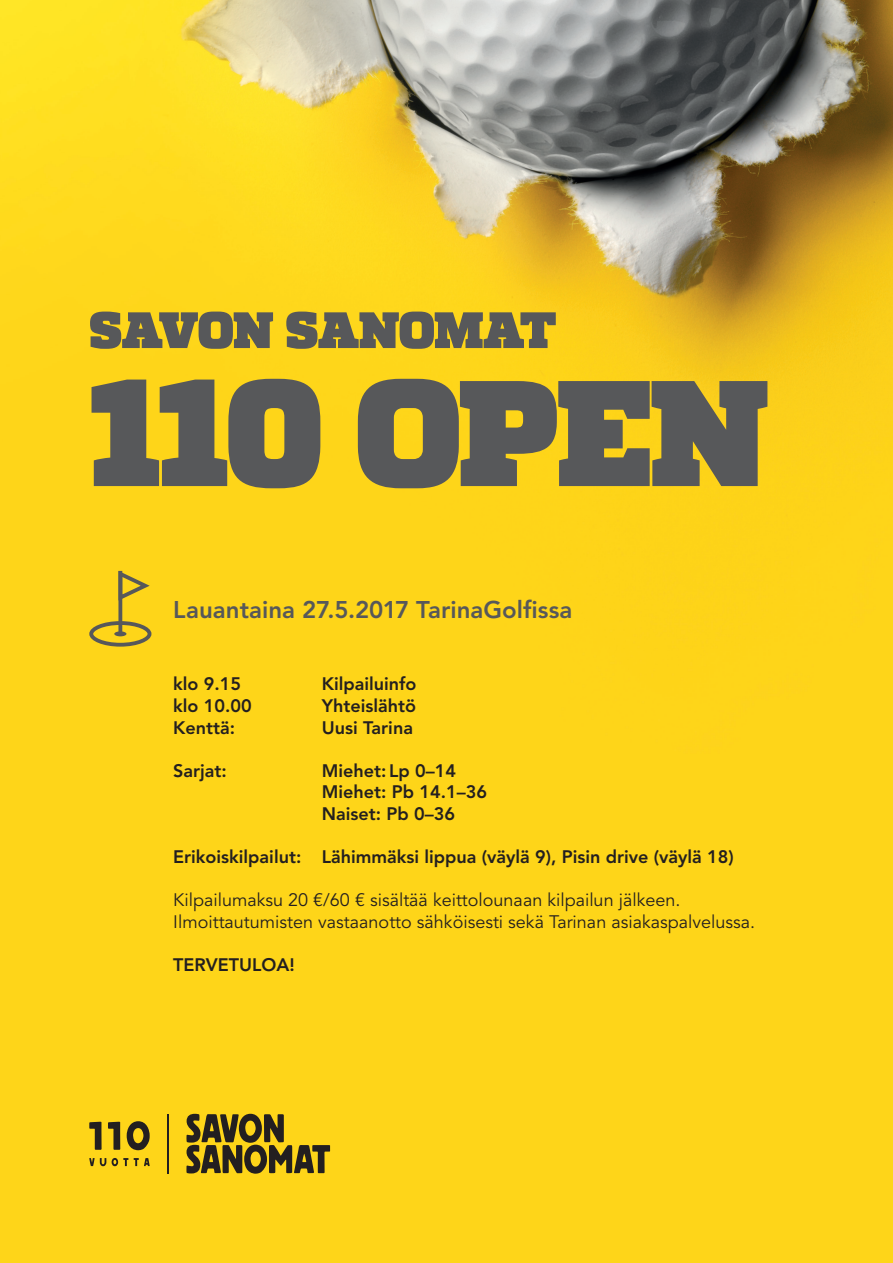
<style>
.page{position:relative;width:893px;height:1263px;background:#fff}
.page>*{position:absolute;margin:0;border:0;box-sizing:border-box;transform-origin:0 0}
.t1{font:800 150px "Quadon";letter-spacing:-.015em;color:#57585a}
.t2{font:800 51px "Quadon";letter-spacing:-.01em;color:#57585a}
.t3{font:800 24px "Avenir LT Std";color:#57585a}
.t4{font:800 18px/21.6px "Avenir LT Std";color:#231f20}
.t5{font:18px "Avenir LT Std";color:#231f20}
</style>
<div class="page">
<img style="left:0;top:0;width:893px;height:1263px">
<svg style="left:186px;top:1114px;width:144px;height:60px;background:#8e781c"></svg>
<hr style="left:167px;top:1114px;width:2px;height:60px;background:#231f20">
<svg style="left:112px;top:1158px;width:16px;height:8px"></svg>
<svg style="left:134px;top:1158px;width:16px;height:8px"></svg>
<svg style="left:127px;top:1121px;width:23px;height:29px"></svg>
<svg style="left:89px;top:1122px;width:13px;height:28px"></svg>
<svg style="left:108px;top:1122px;width:12px;height:28px"></svg>
<svg style="left:89px;top:1158px;width:17px;height:8px"></svg>
<div style="left:89px;top:621px;width:62px;height:26px;border:4px solid #57585a;border-radius:50%"></div>
<svg style="left:118px;top:604px;width:4px;height:27px"></svg>
<div style="left:114px;top:631px;width:12px;height:5px;background:#57585a;border-radius:50%"></div>
<svg style="left:115px;top:569px;width:39px;height:35px"></svg>
<p class="t2" style="left:89px;top:299px;width:468px">SAVON SANOMAT</p>
<p class="t1" style="left:89px;top:343px;width:682px">110 OPEN</p>
<p class="t3" style="left:173px;top:595px;width:401px">Lauantaina 27.5.2017 TarinaGolfissa</p>
<p class="t4" style="left:173px;top:673px;width:69px">klo 9.15</p>
<p class="t4" style="left:322px;top:673px;width:96px">Kilpailuinfo</p>
<p class="t4" style="left:173px;top:695px;width:80px">klo 10.00</p>
<p class="t4" style="left:322px;top:695px;width:96px">Yhteislähtö</p>
<p class="t4" style="left:173px;top:717px;width:63px">Kenttä:</p>
<p class="t4" style="left:322px;top:717px;width:93px">Uusi Tarina</p>
<p class="t4" style="left:173px;top:760px;width:55px">Sarjat:</p>
<p class="t4" style="left:322px;top:760px;width:167px">Miehet: Lp 0–14<br>Miehet: Pb 14.1–36<br>Naiset: Pb 0–36</p>
<p class="t4" style="left:173px;top:846px;width:562px">Erikoiskilpailut: Lähimmäksi lippua (väylä 9), Pisin drive (väylä 18)</p>
<p class="t5" style="left:173px;top:890px;width:509px">Kilpailumaksu 20 €/60 € sisältää keittolounaan kilpailun jälkeen.</p>
<p class="t5" style="left:173px;top:911px;width:583px">Ilmoittautumisten vastaanotto sähköisesti sekä Tarinan asiakaspalvelussa.</p>
<p class="t4" style="left:173px;top:954px;width:123px">TERVETULOA!</p>
</div>
